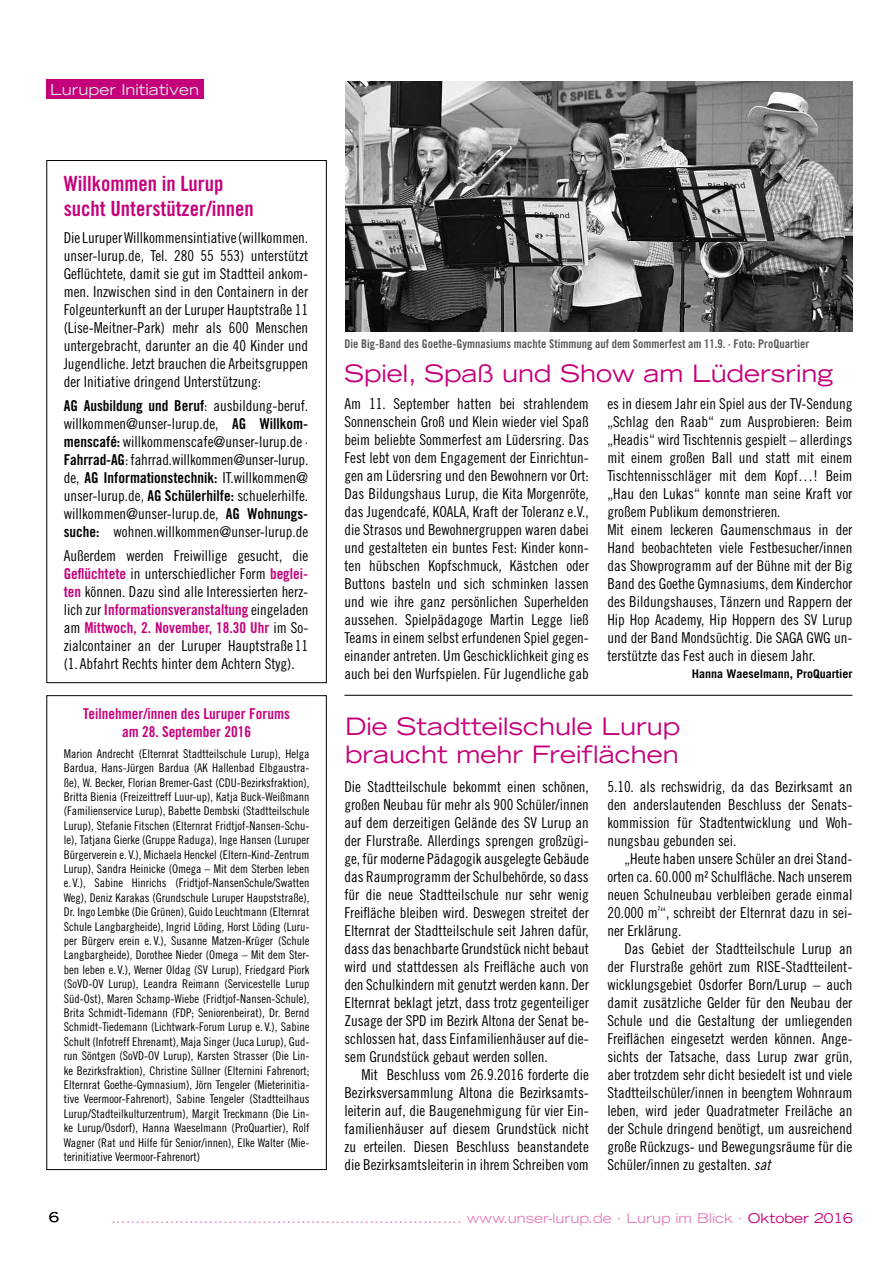
<style>
.page{position:relative;width:893px;height:1263px;background:#fff}
.page>*{position:absolute;margin:0;border:0;box-sizing:border-box;transform-origin:0 0}
.t1{font:expanded 24px/28.8px "Trade Gothic LH";color:#c5007b}
.t2{font:21px/25.2px "Trade Gothic Bold Cond Twenty";color:#c5007b}
.t3{font:15px/18px "Trade Gothic Cond Eighteen";color:#000;text-align:justify}
.t4{font:15px/18px "Trade Gothic Bold Cond Twenty";color:#c5007b;text-align:center}
.t5{font:15px "Trade Gothic Bold Cond Twenty";color:#000}
.t6{font:expanded 15px "Trade Gothic LH";color:#e3e4e4}
.t7{font:expanded 13.5px "Trade Gothic LH";color:#e280bd}
.t8{font:expanded 13.5px "Trade Gothic LH";color:#000}
.t9{font:12px/14.4px "Trade Gothic Cond Eighteen";color:#000;text-align:justify}
.t10{font:12px "Trade Gothic Bold Cond Twenty";color:#58585a}
.t11{font:700 12px "Trade Gothic";color:#000}
.s1{font-family:"Trade Gothic Cond Eighteen"}
.s2{font-family:"Trade Gothic Bold Cond Twenty"}
.s3{font-family:"Trade Gothic Bold Cond Twenty";color:#c5007b}
.s4{font-family:"Trade Gothic Cond Eighteen";color:#000}
.s5{font-family:"Trade Gothic Cond Eighteen Obl"}
.s6{color:#c5007b}
</style>
<div class="page">
<img style="left:345px;top:81px;width:507px;height:250px">
<div style="left:46px;top:80px;width:157px;height:19px;background:#c5007b"></div>
<div style="left:46px;top:160px;width:281px;height:523px;border:1px solid #000"></div>
<div style="left:46px;top:695px;width:281px;height:475px;border:1px solid #000"></div>
<hr style="left:344px;top:695px;width:508px;height:1px;background:#000">
<p class="t6" style="left:50px;top:80px;width:150px">Luruper Initiativen</p>
<h2 class="t2" style="left:64px;top:170px;width:192px">Willkommen in Lurup sucht Unterstützer/innen</h2>
<p class="t3" style="left:64px;top:228px;width:246px">Die Luruper Willkommensintiative (willkommen. unser-lurup.de, Tel. 280 55 553) unterstützt Geflüchtete, damit sie gut im Stadtteil ankom&shy;men. Inzwischen sind in den Containern in der Folgeunterkunft an der Luruper Hauptstraße 11 (Lise-Meitner-Park) mehr als 600 Menschen untergebracht, darunter an die 40 Kinder und Jugendliche. Jetzt brauchen die Arbeitsgruppen der Initiative dringend Unterstützung:</p>
<p class="t5" style="left:64px;top:396px;width:246px">AG Ausbildung und Beruf<span class="s1">: ausbildung-beruf.</span></p>
<p class="t3" style="left:64px;top:414px;width:246px">willkommen@unser-lurup.de, <span class="s2">AG Willkom&shy;menscafé:</span> willkommenscafe@unser-lurup.de · <span class="s2">Fahrrad-AG</span>: fahrrad.willkommen@unser-lurup.</p>
<p class="t5" style="left:64px;top:468px;width:246px"><span class="s1">de,</span> AG Informationstechnik: <span class="s1">IT.willkommen@</span></p>
<p class="t3" style="left:64px;top:486px;width:246px">unser-lurup.de, <span class="s2">AG Schülerhilfe:</span> schuelerhilfe. willkommen@unser-lurup.de, <span class="s2">AG Wohnungs&shy;suche:</span> wohnen.willkommen@unser-lurup.de</p>
<p class="t3" style="left:64px;top:546px;width:246px">Außerdem werden Freiwillige gesucht, die <span class="s3">Geflüchtete</span> in unterschiedlicher Form <span class="s3">beglei&shy;ten</span> können. Dazu sind alle Interessierten herz-</p>
<p class="t4" style="left:64px;top:600px;width:246px;text-align:left"><span class="s4">lich zur</span> Informationsveranstaltung <span class="s4">eingeladen am</span> Mittwoch, 2. November, 18.30 Uhr <span class="s4">im So-</span></p>
<p class="t3" style="left:64px;top:636px;width:246px">zialcontainer an der Luruper Hauptstraße 11 (1. Abfahrt Rechts hinter dem Achtern Styg).</p>
<p class="t4" style="left:83px;top:705px;width:208px">Teilnehmer/innen des Luruper Forums am 28. September 2016</p>
<p class="t9" style="left:64px;top:746px;width:247px">Marion Andrecht (Elternrat Stadtteilschule Lurup), Helga Bardua, Hans-Jürgen Bardua (AK Hallenbad Elbgaustra&shy;ße), W. Becker, Florian Bremer-Gast (CDU-Bezirksfraktion), Britta Bienia (Freizeittreff Luur-up), Katja Buck-Weißmann (Familienservice Lurup), Babette Dembski (Stadtteilschule Lurup), Stefanie Fitschen (Elternrat Fridtjof-Nansen-Schu&shy;le), Tatjana Gierke (Gruppe Raduga), Inge Hansen (Luruper Bürgerverein e. V.), Michaela Henckel (Eltern-Kind-Zentrum Lurup), Sandra Heinicke (Omega – Mit dem Sterben leben e. V.), Sabine Hinrichs (Fridtjof-NansenSchule/Swatten Weg), Deniz Karakas (Grundschule Luruper Haupststraße), Dr. Ingo Lembke (Die Grünen), Guido Leuchtmann (Elternrat Schule Langbargheide), Ingrid Löding, Horst Löding (Luru&shy;per Bürgerv erein e. V.), Susanne Matzen-Krüger (Schule Langbargheide), Dorothee Nieder (Omega – Mit dem Ster&shy;ben leben e. V.), Werner Oldag (SV Lurup), Friedgard Piork (SoVD-OV Lurup), Leandra Reimann (Servicestelle Lurup Süd-Ost), Maren Schamp-Wiebe (Fridtjof-Nansen-Schule), Brita Schmidt-Tidemann (FDP; Seniorenbeirat), Dr. Bernd Schmidt-Tiedemann (Lichtwark-Forum Lurup e. V.), Sabine Schult (Infotreff Ehrenamt), Maja Singer (Juca Lurup), Gud&shy;run Söntgen (SoVD-OV Lurup), Karsten Strasser (Die Lin&shy;ke Bezirksfraktion), Christine Süllner (Elternini Fahrenort; Elternrat Goethe-Gymnasium), Jörn Tengeler (Mieterinitia&shy;tive Veermoor-Fahrenort), Sabine Tengeler (Stadtteilhaus Lurup/Stadteilkulturzentrum), Margit Treckmann (Die Lin&shy;ke Lurup/Osdorf), Hanna Waeselmann (ProQuartier), Rolf Wagner (Rat und Hilfe für Senior/innen), Elke Walter (Mie&shy;terinitiative Veermoor-Fahrenort)</p>
<p class="t10" style="left:344px;top:336px;width:467px">Die Big-Band des Goethe-Gymnasiums machte Stimmung auf dem Sommerfest am 11.9. · Foto: ProQuartier</p>
<h1 class="t1" style="left:344px;top:359px;width:491px">Spiel, Spaß und Show am Lüdersring</h1>
<p class="t3" style="left:607px;top:394px;width:247px;text-align:left">es in diesem Jahr ein Spiel aus der TV-Sendung „Schlag den Raab“ zum Ausprobieren: Beim „Headis“ wird Tischtennis gespielt – allerdings mit einem großen Ball und statt mit einem Tischtennisschläger mit dem Kopf…! Beim „Hau den Lukas“ konnte man seine Kraft vor großem Publikum demonstrieren.<br>Mit einem leckeren Gaumenschmaus in der Hand beobachteten viele Festbesucher/innen das Showprogramm auf der Bühne mit der Big Band des Goethe Gymnasiums, dem Kinderchor des Bildungshauses, Tänzern und Rappern der Hip Hop Academy, Hip Hoppern des SV Lurup und der Band Mondsüchtig. Die SAGA GWG un&shy;terstützte das Fest auch in diesem Jahr.</p>
<p class="t11" style="left:692px;top:667px;width:162px">Hanna Waeselmann, ProQuartier</p>
<p class="t3" style="left:344px;top:394px;width:246px">Am 11. September hatten bei strahlendem Sonnenschein Groß und Klein wieder viel Spaß beim beliebte Sommerfest am Lüdersring. Das Fest lebt von dem Engagement der Einrichtun&shy;gen am Lüdersring und den Bewohnern vor Ort:<br>Das Bildungshaus Lurup, die Kita Morgenröte, das Jugendcafé, KOALA, Kraft der Toleranz e.V., die Strasos und Bewohnergruppen waren dabei und gestalteten ein buntes Fest: Kinder konn&shy;ten hübschen Kopfschmuck, Kästchen oder Buttons basteln und sich schminken lassen und wie ihre ganz persönlichen Superhelden aussehen. Spielpädagoge Martin Legge ließ Teams in einem selbst erfundenen Spiel gegen&shy;einander antreten. Um Geschicklichkeit ging es auch bei den Wurfspielen. Für Jugendliche gab</p>
<h1 class="t1" style="left:345px;top:711px;width:336px">Die Stadtteilschule Lurup braucht mehr Freiflächen</h1>
<p class="t3" style="left:344px;top:777px;width:246px">Die Stadtteilschule bekommt einen schönen, großen Neubau für mehr als 900 Schüler/innen auf dem derzeitigen Gelände des SV Lurup an der Flurstraße. Allerdings sprengen großzügi&shy;ge, für moderne Pädagogik ausgelegte Gebäude das Raumprogramm der Schulbehörde, so dass für die neue Stadtteilschule nur sehr wenig Freifläche bleiben wird. Deswegen streitet der Elternrat der Stadtteilschule seit Jahren dafür, dass das benachbarte Grundstück nicht bebaut wird und stattdessen als Freifläche auch von den Schulkindern mit genutzt werden kann. Der Elternrat beklagt jetzt, dass trotz gegenteiliger Zusage der SPD im Bezirk Altona der Senat be&shy;schlossen hat, dass Einfamilienhäuser auf die&shy;sem Grundstück gebaut werden sollen.</p>
<p class="t3" style="left:344px;top:1065px;width:246px;text-indent:17px">Mit Beschluss vom 26.9.2016 forderte die Bezirksversammlung Altona die Bezirksamts&shy;leiterin auf, die Baugenehmigung für vier Ein&shy;familienhäuser auf diesem Grundstück nicht zu erteilen. Diesen Beschluss beanstandete die Bezirksamtsleiterin in ihrem Schreiben vom</p>
<p class="t3" style="left:607px;top:778px;width:247px">5.10. als rechswidrig, da das Bezirksamt an den anderslautenden Beschluss der Senats&shy;kommission für Stadtentwicklung und Woh&shy;nungsbau gebunden sei.</p>
<p class="t3" style="left:607px;top:850px;width:247px;text-indent:17px">„Heute haben unsere Schüler an drei Stand&shy;orten ca. 60.000 m² Schulfläche. Nach unserem neuen Schulneubau verbleiben gerade einmal 20.000 m<sup>²</sup>“, schreibt der Elternrat dazu in sei&shy;ner Erklärung.</p>
<p class="t3" style="left:607px;top:939px;width:247px;text-indent:17px">Das Gebiet der Stadtteilschule Lurup an der Flurstraße gehört zum RISE-Stadtteilent&shy;wicklungsgebiet Osdorfer Born/Lurup – auch damit zusätzliche Gelder für den Neubau der Schule und die Gestaltung der umliegenden Freiflächen eingesetzt werden können. Ange&shy;sichts der Tatsache, dass Lurup zwar grün, aber trotzdem sehr dicht besiedelt ist und viele Stadtteilschüler/innen in beengtem Wohnraum leben, wird jeder Quadratmeter Freiläche an der Schule dringend benötigt, um ausreichend große Rückzugs- und Bewegungsräume für die Schüler/innen zu gestalten. <span class="s5">sat</span></p>
<p class="t8" style="left:49px;top:1209px;width:11px">6</p>
<p class="t7" style="left:111px;top:1209px;width:743px">........................................................................ www.unser-lurup.de · Lurup im Blick · <span class="s6">Oktober 2016</span></p>
</div>
